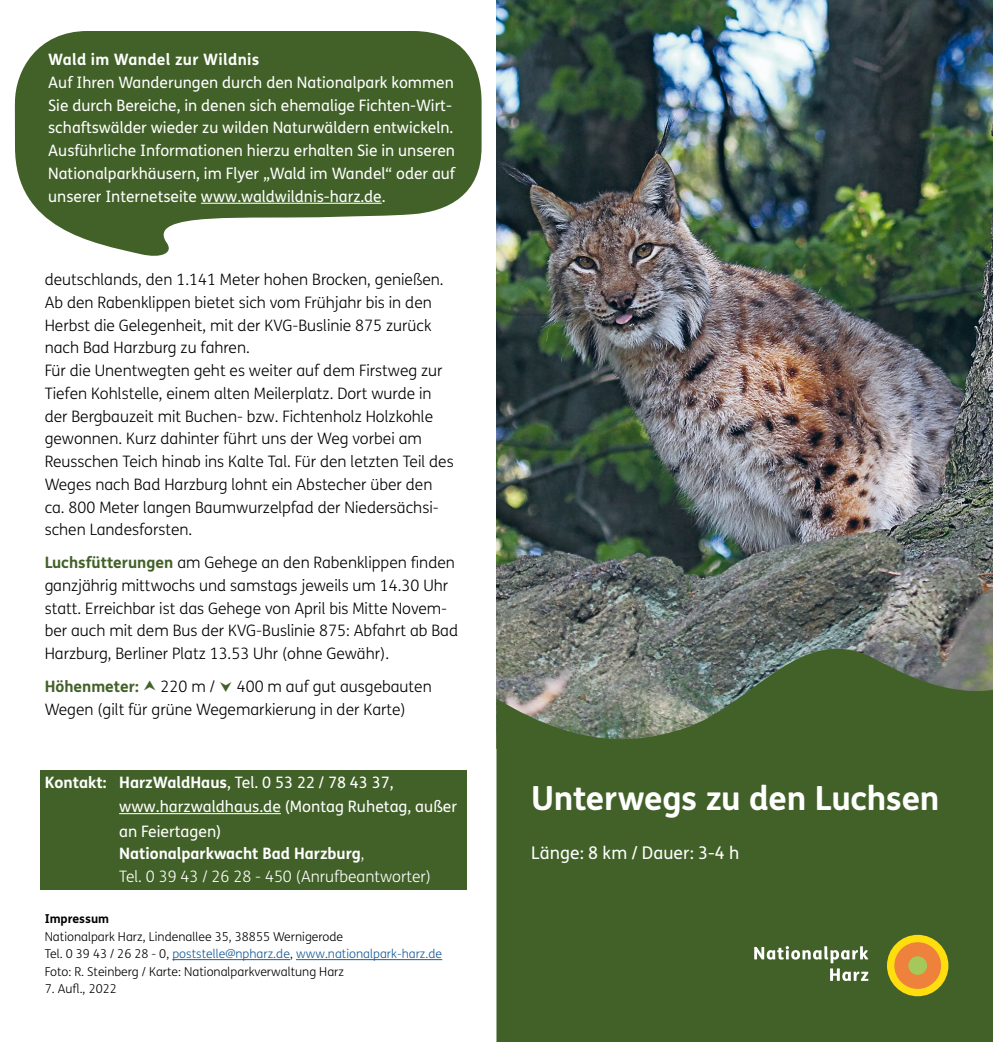
<style>
.page{position:relative;width:993px;height:1042px;background:#fff}
.page>*{position:absolute;margin:0;border:0;box-sizing:border-box;transform-origin:0 0}
.t1{font:700 33.25px "FS Me";letter-spacing:-.01em;color:#fff}
.NNL_Subline_Din-lang{font:17.5px "FS Me";letter-spacing:.005em;color:#fff}
.Copy_Wanderflyer{font:300 15.75px/22.8px "FS Me";color:#000}
.Copy_Wanderflyer-2{font:15.75px/22.8px "FS Me";color:#fff}
.Copy{font:15.75px/24.5px "FS Me";color:#fff}
.Copy-2{font:300 15.75px/22.8px "FS Me";color:#fff}
.Copy_Wanderflyer-3{font:700 15.75px "FS Me";letter-spacing:.02em;color:#fff}
.Copy_Wanderflyer-4{font:700 15.75px "FS Me";color:#426128}
.Impressum{font:300 12.25px "FS Me";color:#000}
.Impressum-2{font:300 12.25px "FS Me";color:#165b9a}
.Copy-3{font:700 12.25px "FS Me";color:#000}
.s1{font-weight:700;color:#426128}
.s2{font-weight:700}
.s3{color:#000}
</style>
<div class="page">
<img style="left:496px;top:0;width:496px;height:649px">
<svg style="left:496px;top:649px;width:496px;height:393px;background:#496533"></svg>
<hr style="left:172px;top:959px;width:118px;height:1px;background:#165b9a">
<hr style="left:296px;top:959px;width:146px;height:1px;background:#165b9a">
<div style="left:886px;top:935px;width:62px;height:61px;background:#ffde10;border-radius:50%"></div>
<div style="left:894px;top:942px;width:46px;height:47px;background:#ee813c;border-radius:50%"></div>
<div style="left:908px;top:956px;width:18px;height:19px;background:#a5c85a;border-radius:50%"></div>
<svg style="left:754px;top:946px;width:114px;height:35px;background:#6b8357"></svg>
<div style="left:40px;top:771px;width:426px;height:119px;background:#426128"></div>
<hr style="left:119px;top:813px;width:162px;height:1px;background:#fff">
<svg style="left:15px;top:31px;width:466px;height:225px;fill:#426128"></svg>
<hr style="left:201px;top:203px;width:180px;height:1px;background:#fff">
<p class="Copy_Wanderflyer-3" style="left:48px;top:47px;width:212px">Wald im Wandel zur Wildnis</p>
<p class="Copy_Wanderflyer-2" style="left:48px;top:71px;width:408px">Auf Ihren Wanderungen durch den Nationalpark kommen Sie durch Bereiche, in denen sich ehemalige Fichten-Wirt&shy;schaftswälder wieder zu wilden Naturwäldern entwickeln.<br>Ausführliche Informationen hierzu erhalten Sie in unseren Nationalparkhäusern, im Flyer „Wald im Wandel“ oder auf unserer Internetseite www.waldwildnis-harz.de.</p>
<p class="Copy_Wanderflyer" style="left:45px;top:268px;width:400px">deutschlands, den 1.141 Meter hohen Brocken, genießen.</p>
<p class="Copy_Wanderflyer" style="left:45px;top:291px;width:388px;text-align:justify">Ab den Rabenklippen bietet sich vom Frühjahr bis in den Herbst die Gelegenheit, mit der KVG-Buslinie 875 zurück nach Bad Harzburg zu fahren.</p>
<p class="Copy_Wanderflyer" style="left:45px;top:359px;width:410px">Für die Unentwegten geht es weiter auf dem Firstweg zur Tiefen Kohlstelle, einem alten Meilerplatz. Dort wurde in der Bergbauzeit mit Buchen- bzw. Fichtenholz Holzkohle gewonnen. Kurz dahinter führt uns der Weg vorbei am Reusschen Teich hinab ins Kalte Tal. Für den letzten Teil des Weges nach Bad Harzburg lohnt ein Abstecher über den ca. 800 Meter langen Baumwurzelpfad der Niedersächsi&shy;schen Landesforsten.</p>
<p class="Copy_Wanderflyer" style="left:45px;top:551px;width:415px"><span class="s1">Luchsfütterungen</span> am Gehege an den Rabenklippen finden ganzjährig mittwochs und samstags jeweils um 14.30 Uhr statt. Erreichbar ist das Gehege von April bis Mitte Novem&shy;ber auch mit dem Bus der KVG-Buslinie 875: Abfahrt ab Bad Harzburg, Berliner Platz 13.53 Uhr (ohne Gewähr).</p>
<p class="Copy_Wanderflyer-4" style="left:45px;top:674px;width:96px">Höhenmeter:</p>
<p class="Copy_Wanderflyer" style="left:161px;top:674px;width:56px">220 m /</p>
<p class="Copy_Wanderflyer" style="left:45px;top:674px;width:388px;text-indent:192px">400 m auf gut ausgebauten<br>Wegen (gilt für grüne Wegemarkierung in der Karte)</p>
<p class="Copy" style="left:119px;top:769px;width:339px;text-indent:-74px"><span class="s2">Kontakt: HarzWaldHaus</span>, Tel. 0 53 22 / 78 43 37, www.harzwaldhaus.de (Montag Ruhetag, außer an Feiertagen)</p>
<p class="Copy-2" style="left:119px;top:842px;width:313px"><span class="s2">Nationalparkwacht Bad Harzburg</span>,<br>Tel. 0 39 43 / 26 28 - 450 (Anrufbeantworter)</p>
<p class="Copy-3" style="left:45px;top:909px;width:66px">Impressum</p>
<p class="Impressum" style="left:45px;top:928px;width:300px">Nationalpark Harz, Lindenallee 35, 38855 Wernigerode</p>
<p class="Impressum-2" style="left:45px;top:946px;width:399px"><span class="s3">Tel. 0 39 43 / 26 28 - 0,</span> poststelle@npharz.de<span class="s3">,</span> www.nationalpark-harz.de</p>
<p class="Impressum" style="left:45px;top:963px;width:301px">Foto: R. Steinberg / Karte: Nationalparkverwaltung Harz</p>
<p class="Impressum" style="left:45px;top:981px;width:74px">7. Aufl., 2022</p>
<p class="t1" style="left:531px;top:772px;width:410px">Unterwegs zu den Luchsen</p>
<h2 class="NNL_Subline_Din-lang" style="left:531px;top:841px;width:210px">Länge: 8 km / Dauer: 3-4 h</h2>
</div>
